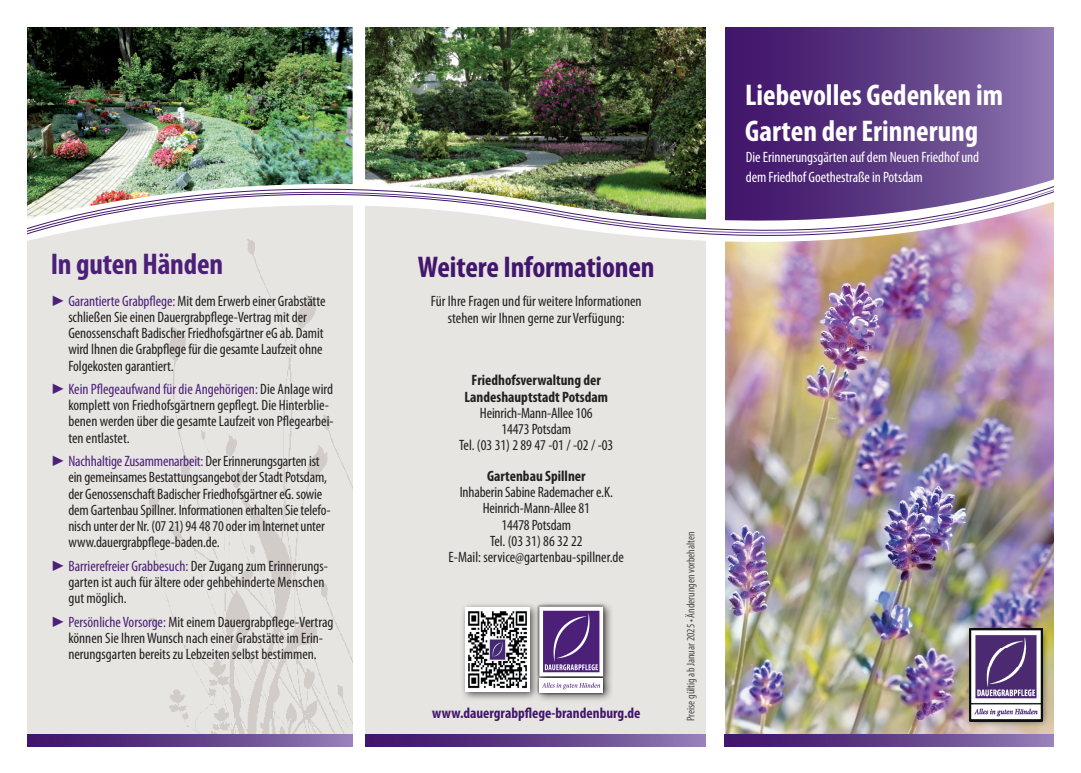
<style>
.page{position:relative;width:1081px;height:773px;background:#fff}
.page>*{position:absolute;margin:0;border:0;box-sizing:border-box;transform-origin:0 0}
.t1{font:700 condensed 30px/36px "Myriad Pro";color:#fff}
.t2{font:700 condensed 30px "Myriad Pro";letter-spacing:-.005em;color:#42166c}
.t3{font:700 condensed 30px "Myriad Pro";letter-spacing:-.005em;color:#4c1f79}
.t4{font:condensed 15px/16.2px "Myriad Pro";letter-spacing:-.005em;color:#231f20;text-align:center}
.t5{font:condensed 15px/20px "Myriad Pro";letter-spacing:-.005em;color:#fff}
.t6{font:700 condensed 15px/16.2px "Myriad Pro";color:#231f20;text-align:center}
.t7{font:700 condensed 15px "Myriad Pro";color:#42166c}
.t8{font:condensed 11.25px "Myriad Pro";color:#4b4c4d}
.s1{font-family:"Franklin Gothic";font-stretch:normal;color:#4c1f79}
.s2{color:#4c1f79}
</style>
<div class="page">
<img style="left:725px;top:297px;width:329px;height:437px">
<div style="left:27px;top:184px;width:326px;height:562px;background:#e7e5e2"></div>
<img style="left:27px;top:27px;width:326px;height:123px">
<div style="left:365px;top:177px;width:341px;height:568px;background:#e7e5e2"></div>
<svg style="left:725px;top:27px;width:329px;height:123px;background:#613f88"></svg>
<img style="left:365px;top:27px;width:341px;height:123px">
<img style="left:725px;top:274px;width:329px;height:23px">
<img style="left:149px;top:274px;width:204px;height:460px">
<svg style="left:365px;top:734px;width:341px;height:12px;background:#63428a"></svg>
<svg style="left:725px;top:734px;width:329px;height:12px;background:#63428a"></svg>
<svg style="left:27px;top:734px;width:326px;height:12px;background:#63428a"></svg>
<svg style="left:258px;top:269px;width:796px;height:5px"></svg>
<img style="left:27px;top:150px;width:1027px;height:119px">
<div style="left:966px;top:625px;width:84px;height:103px;background:#231f20;opacity:.75"></div>
<img style="left:969px;top:628px;width:73px;height:93px">
<div style="left:533px;top:600px;width:81px;height:103px;background:#231f20;opacity:.75"></div>
<img style="left:540px;top:604px;width:65px;height:90px">
<div style="left:539px;top:677px;width:64px;height:15px;background:#fff"></div>
<svg style="left:542px;top:682px;width:58px;height:7px"></svg>
<svg style="left:540px;top:606px;width:63px;height:70px;background:#8061a0"></svg>
<div style="left:460px;top:602px;width:80px;height:99px;background:#231f20;opacity:.75"></div>
<img style="left:465px;top:607px;width:65px;height:84px">
<h1 class="t3" style="left:51px;top:245px;width:174px">In guten Händen</h1>
<p class="t4" style="left:68px;top:292px;width:258px;text-align:left;text-indent:-18px"><span class="s1">►</span> <span class="s2">Garantierte Grabpflege:</span> Mit dem Erwerb einer Grabstätte schließen Sie einen Dauergrabpflege-Vertrag mit der Genossenschaft Badischer Friedhofsgärtner eG ab. Damit wird Ihnen die Grabpflege für die gesamte Laufzeit ohne Folgekosten garantiert.</p>
<p class="t4" style="left:68px;top:380px;width:267px;text-align:left;text-indent:-18px"><span class="s1">►</span> <span class="s2">Kein Pflegeaufwand für die Angehörigen:</span> Die Anlage wird komplett von Friedhofsgärtnern gepflegt. Die Hinterblie&shy;benen werden über die gesamte Laufzeit von Pflegearbei&shy;ten entlastet.</p>
<p class="t4" style="left:68px;top:452px;width:264px;text-align:left;text-indent:-18px"><span class="s1">►</span> <span class="s2">Nachhaltige Zusammenarbeit:</span> Der Erinnerungsgarten ist ein gemeinsames Bestattungsangebot der Stadt Potsdam, der Genossenschaft Badischer Friedhofsgärtner eG. sowie dem Gartenbau Spillner. Informationen erhalten Sie telefo&shy;nisch unter der Nr. (07 21) 94 48 70 oder im Internet unter www.dauergrabpflege-baden.de.</p>
<p class="t4" style="left:68px;top:557px;width:261px;text-align:left;text-indent:-18px"><span class="s1">►</span> <span class="s2">Barrierefreier Grabbesuch:</span> Der Zugang zum Erinnerungs&shy;garten ist auch für ältere oder gehbehinderte Menschen gut möglich.</p>
<p class="t4" style="left:51px;top:613px;width:284px"><span class="s1">►</span> <span class="s2">Persönliche Vorsorge:</span> Mit einem Dauergrabpflege-Vertrag können Sie Ihren Wunsch nach einer Grabstätte im Erin&shy;nerungsgarten bereits zu Lebzeiten selbst bestimmen.</p>
<h1 class="t2" style="left:418px;top:248px;width:238px">Weitere Informationen</h1>
<p class="t4" style="left:431px;top:291px;width:212px;line-height:17.5px">Für Ihre Fragen und für weitere Informationen stehen wir Ihnen gerne zur Verfügung:</p>
<p class="t6" style="left:464px;top:372px;width:145px">Friedhofsverwaltung der<br>Landeshauptstadt Potsdam</p>
<p class="t4" style="left:459px;top:404px;width:156px">Heinrich-Mann-Allee 106<br>14473 Potsdam<br>Tel. (03 31) 2 89 47 -01 / -02 / -03</p>
<p class="t6" style="left:487px;top:467px;width:100px">Gartenbau Spillner</p>
<p class="t4" style="left:449px;top:483px;width:177px">Inhaberin Sabine Rademacher e.K.<br>Heinrich-Mann-Allee 81<br>14478 Potsdam<br>Tel. (03 31) 86 32 22<br>E-Mail: service@gartenbau-spillner.de</p>
<p class="t7" style="left:432px;top:704px;width:210px">www.dauergrabpflege-brandenburg.de</p>
<p class="t8" style="left:684px;top:721px;width:191px;rotate:-90deg">Preise gültig ab Januar 2025 • Änderungen vorbehalten</p>
<h1 class="t1" style="left:745px;top:76px;width:260px">Liebevolles Gedenken im<br>Garten der Erinnerung</h1>
<p class="t5" style="left:746px;top:147px;width:235px">Die Erinnerungsgärten auf dem Neuen Friedhof und dem Friedhof Goethestraße in Potsdam</p>
</div>
